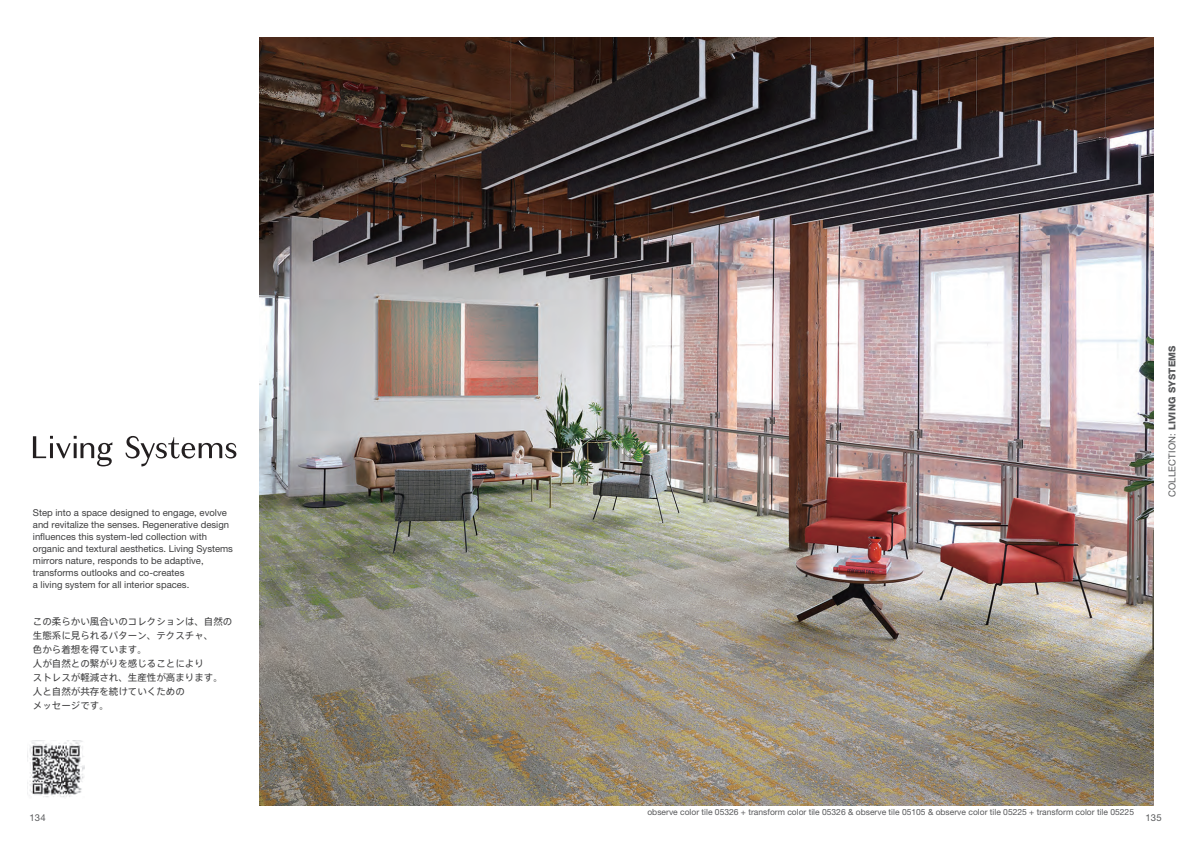
<style>
.page{position:relative;width:1191px;height:842px;background:#fff}
.page>*{position:absolute;margin:0;border:0;box-sizing:border-box;transform-origin:0 0}
.t1{font:9.5px/12px "Helvetica Neue LT Pro";color:#3e3e3f}
.t2{font:9.5px/14px "Axis Std";color:#3e3e3f}
.t3{font:800 9.5px "Helvetica Neue LT Pro";letter-spacing:.02em;color:#57585a}
.t4{font:9.5px "Helvetica Neue LT Pro";letter-spacing:.02em;color:#57585a}
.t5{font:8.5px "Helvetica Neue LT Pro";color:#57585a}
.s1{font-weight:400}
</style>
<div class="page">
<img style="left:260px;top:37px;width:893px;height:768px">
<svg style="left:33px;top:436px;width:79px;height:30px"></svg>
<svg style="left:125px;top:436px;width:111px;height:30px"></svg>
<img style="left:27px;top:741px;width:58px;height:56px">
<p class="t1" style="left:33px;top:506px;width:202px">Step into a space designed to engage, evolve and revitalize the senses. Regenerative design influences this system-led collection with organic and textural aesthetics. Living Systems mirrors nature, responds to be adaptive, transforms outlooks and co-creates<br>a living system for all interior spaces.</p>
<p class="t2" style="left:33px;top:614px;width:201px">この柔らかい風合いのコレクションは、自然の生態系に見られるパターン、テクスチャ、<br>色から着想を得ています。<br>人が自然との繋がりを感じることにより<br>ストレスが軽減され、生産性が高まります。人と自然が共存を続けていくための<br>メッセージです。</p>
<p class="t3" style="left:1166px;top:497px;width:153px;rotate:-90deg"><span class="s1">COLLECTION:</span> LIVING SYSTEMS</p>
<p class="t5" style="left:647px;top:807px;width:488px">observe color tile 05326 + transform color tile 05326 &amp; observe tile 05105 &amp; observe color tile 05225 + transform color tile 05225</p>
<p class="t4" style="left:29px;top:812px;width:18px">134</p>
<p class="t4" style="left:1145px;top:812px;width:18px">135</p>
</div>
